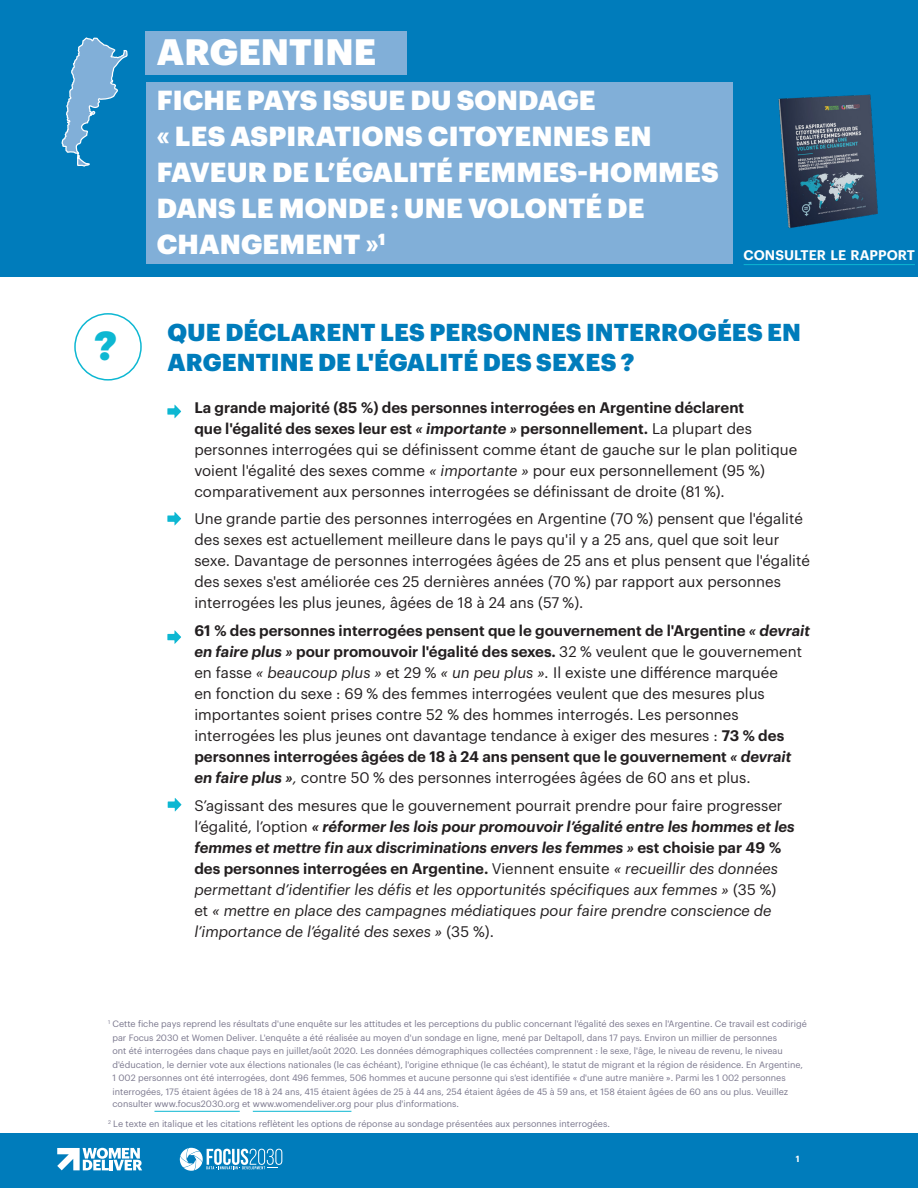
<style>
.page{position:relative;width:918px;height:1188px;background:#fff}
.page>*{position:absolute;margin:0;border:0;box-sizing:border-box;transform-origin:0 0}
.Data_Headers{font:900 39.75px "Graphik";color:#0db7d2}
.Subhead{font:900 36px "Graphik";letter-spacing:.005em;color:#fff}
.Subhead-2{font:900 27px/36px "Graphik";letter-spacing:.005em;color:#fff}
.Subhead-3{font:900 24px/30px "Graphik";letter-spacing:.005em;color:#007cbb}
.Body{font:15px/21px "Graphik";color:#231f20}
.Body-2{font:italic 15px/21px "Graphik";color:#231f20}
.Data_Headers-2{font:600 13.65px "Graphik";color:#fff}
.Footnote{font:9px/13.5px "Graphik";color:#7a778d}
.Body-3{font:600 8.7px "Graphik";color:#fff}
.s1{font-weight:600}
.s2{font-weight:600;font-style:italic}
.s3{font-style:italic}
.s4{font-style:normal}
.s5{font-weight:600;font-style:normal}
</style>
<div class="page">
<div style="left:0;top:1133px;width:918px;height:55px;background:#007cbb"></div>
<div style="left:0;top:0;width:918px;height:276px;background:#007cbb"></div>
<div style="left:147px;top:82px;width:586px;height:182px;background:#81afd8"></div>
<div style="left:146px;top:31px;width:261px;height:44px;background:#81afd8"></div>
<svg style="left:179px;top:1148px;width:103px;height:23px"></svg>
<svg style="left:57px;top:1148px;width:85px;height:22px"></svg>
<div style="left:74px;top:313px;width:68px;height:68px;border:2px solid #0db7d2;border-radius:50%"></div>
<svg style="left:167px;top:405px;width:14px;height:13px"></svg>
<svg style="left:167px;top:512px;width:14px;height:14px"></svg>
<svg style="left:62px;top:37px;width:66px;height:130px"></svg>
<hr style="left:154px;top:1111px;width:86px;height:1px;background:#0db7d2">
<hr style="left:253px;top:1111px;width:98px;height:1px;background:#0db7d2">
<svg style="left:167px;top:630px;width:14px;height:14px"></svg>
<svg style="left:168px;top:798px;width:14px;height:14px"></svg>
<img style="left:778px;top:94px;width:100px;height:134px">
<hr style="left:744px;top:264px;width:171px;height:1px;background:#0db7d2">
<p class="Data_Headers" style="left:95px;top:315px;width:24px">?</p>
<p class="Subhead" style="left:157px;top:24px;width:221px">ARGENTINE</p>
<p class="Subhead-2" style="left:157px;top:80px;width:564px">FICHE PAYS ISSUE DU SONDAGE<br>« LES ASPIRATIONS CITOYENNES EN<br>FAVEUR DE L’ÉGALITÉ FEMMES-HOMMES<br>DANS LE MONDE : UNE VOLONTÉ DE<br>CHANGEMENT »<sup>1</sup></p>
<p class="Data_Headers-2" style="left:744px;top:245px;width:173px">CONSULTER LE RAPPORT</p>
<p class="Subhead-3" style="left:167px;top:316px;width:635px">QUE DÉCLARENT LES PERSONNES INTERROGÉES EN<br>ARGENTINE DE L'ÉGALITÉ DES SEXES ?</p>
<p class="Body" style="left:194px;top:395px;width:604px"><span class="s1">La grande majorité (85 %) des personnes interrogées en Argentine déclarent<br>que l'égalité des sexes leur est</span> <span class="s2">« importante »</span> <span class="s1">personnellement.</span> La plupart des personnes interrogées qui se définissent comme étant de gauche sur le plan politique voient l'égalité des sexes comme <span class="s3">« importante »</span> pour eux personnellement (95 %) comparativement aux personnes interrogées se définissant de droite (81 %).</p>
<p class="Body" style="left:194px;top:507px;width:617px">Une grande partie des personnes interrogées en Argentine (70 %) pensent que l'égalité des sexes est actuellement meilleure dans le pays qu'il y a 25 ans, quel que soit leur sexe. Davantage de personnes interrogées âgées de 25 ans et plus pensent que l'égalité des sexes s'est améliorée ces 25 dernières années (70 %) par rapport aux personnes interrogées les plus jeunes, âgées de 18 à 24 ans (57 %).</p>
<p class="Body" style="left:194px;top:619px;width:617px"><span class="s1">61 % des personnes interrogées pensent que le gouvernement de l'Argentine</span> <span class="s2">« devrait en faire plus »</span> <span class="s1">pour promouvoir l'égalité des sexes.</span> 32 % veulent que le gouvernement en fasse <span class="s3">« beaucoup plus »</span> et 29 % <span class="s3">« un peu plus ».</span> Il existe une différence marquée<br>en fonction du sexe : 69 % des femmes interrogées veulent que des mesures plus importantes soient prises contre 52 % des hommes interrogés. Les personnes interrogées les plus jeunes ont davantage tendance à exiger des mesures : <span class="s1">73 % des personnes interrogées âgées de 18 à 24 ans pensent que le gouvernement</span> <span class="s2">« devrait en faire plus »</span><span class="s3">,</span> contre 50 % des personnes interrogées âgées de 60 ans et plus.</p>
<p class="Body-2" style="left:194px;top:794px;width:602px"><span class="s4">S’agissant des mesures que le gouvernement pourrait prendre pour faire progresser l’égalité, l’option</span> <span class="s1">« réformer les lois pour promouvoir l’égalité entre les hommes et les femmes et mettre fin aux discriminations envers les femmes »</span> <span class="s5">est choisie par 49 % des personnes interrogées en Argentine.</span> <span class="s4">Viennent ensuite</span> « recueillir des données permettant d’identifier les défis et les opportunités spécifiques aux femmes » <span class="s4">(35 %)<br>et</span> « mettre en place des campagnes médiatiques pour faire prendre conscience de l’importance de l’égalité des sexes » <span class="s4">(35 %).</span></p>
<p class="Footnote" style="left:112px;top:1017px;width:696px;text-indent:-4px"><sup>1</sup> Cette fiche pays reprend les résultats d'une enquête sur les attitudes et les perceptions du public concernant l'égalité des sexes en l'Argentine. Ce travail est codirigé par Focus 2030 et Women Deliver. L'enquête a été réalisée au moyen d'un sondage en ligne, mené par Deltapoll, dans 17 pays. Environ un millier de personnes<br>ont été interrogées dans chaque pays en juillet/août 2020. Les données démographiques collectées comprennent : le sexe, l'âge, le niveau de revenu, le niveau d'éducation, le dernier vote aux élections nationales (le cas échéant), l'origine ethnique (le cas échéant), le statut de migrant et la région de résidence. En Argentine, 1 002 personnes ont été interrogées, dont 496 femmes, 506 hommes et aucune personne qui s'est identifiée « d'une autre manière ». Parmi les 1 002 personnes interrogées, 175 étaient âgées de 18 à 24 ans, 415 étaient âgées de 25 à 44 ans, 254 étaient âgées de 45 à 59 ans, et 158 étaient âgées de 60 ans ou plus. Veuillez</p>
<p class="Footnote" style="left:112px;top:1096px;width:348px">consulter www.focus2030.org et www.womendeliver.org pour plus d'informations.</p>
<p class="Footnote" style="left:108px;top:1116px;width:503px"><sup>2</sup> Le texte en italique et les citations reflètent les options de réponse au sondage présentées aux personnes interrogées.</p>
<p class="Body-3" style="left:796px;top:1152px;width:5px">1</p>
</div>
